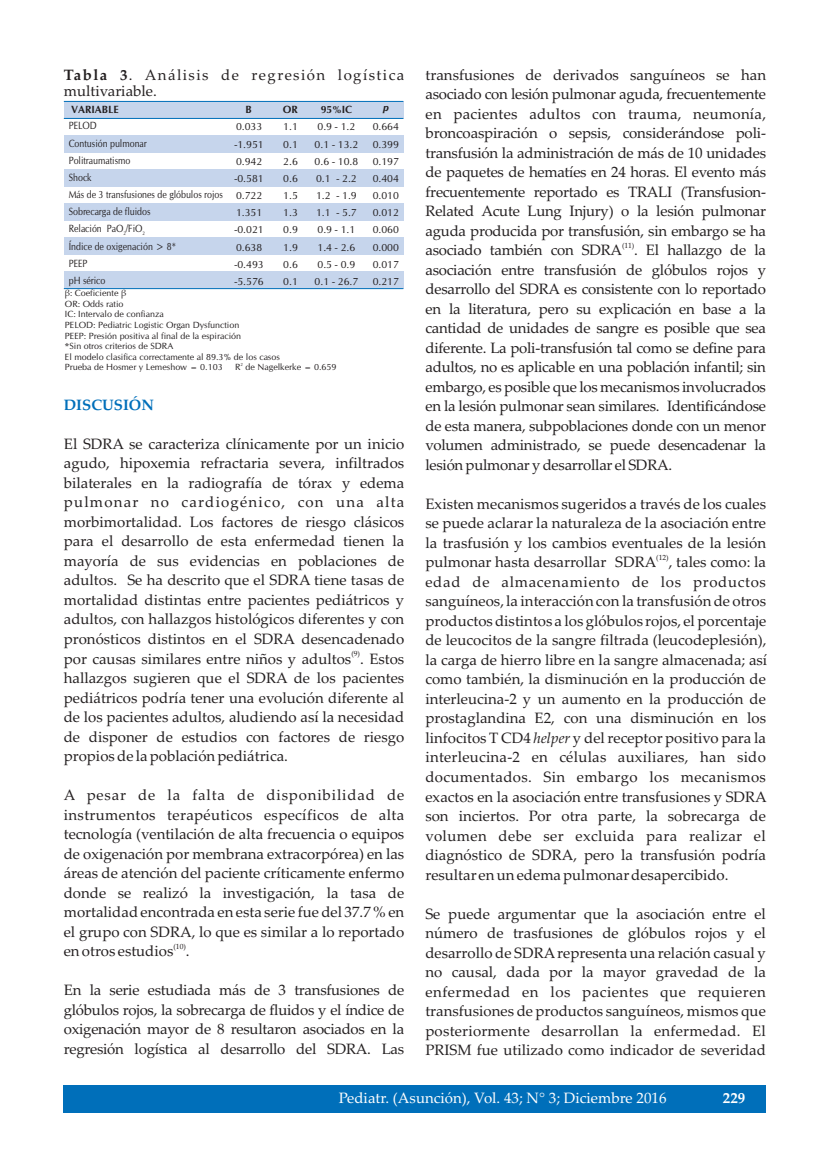
<style>
.page{position:relative;width:830px;height:1170px;background:#fff}
.page>*{position:absolute;margin:0;border:0;box-sizing:border-box;transform-origin:0 0}
.t1{font:15px/19.5px "Palatino Linotype";color:#231f20;text-align:justify}
.t2{font:15px/16.5px "Palatino Linotype";letter-spacing:.095em;color:#231f20}
.t3{font:15px "Palatino Linotype";color:#fff}
.t4{font:700 15px "Palatino Linotype";color:#006fba}
.t5{font:700 15px "Palatino Linotype";color:#fff}
.t6{font:10.5px/17.1px "CG Omega";color:#231f20}
.t7{font:10.5px/17.1px "CG Omega";color:#231f20;scale:.85 1}
.t8{font:700 10.5px "CG Omega";color:#231f20}
.t9{font:italic 700 10.5px "CG Omega";color:#231f20}
.t10{font:9px/10.5px "CG Omega";color:#231f20}
.t11{font:7.5px "Palatino Linotype";color:#231f20}
.t12{font:4.5px "CG Omega";color:#231f20}
.s1{font-weight:700}
.s2{font-family:"Palatino Linotype"}
.s3{font-family:"Times New Roman";font-weight:700}
.s4{font-style:italic}
</style>
<div class="page">
<div style="left:64px;top:101px;width:339px;height:17px;background:#c6d5ec"></div>
<div style="left:64px;top:135px;width:339px;height:17px;background:#c6d5ec"></div>
<div style="left:64px;top:169px;width:339px;height:17px;background:#c6d5ec"></div>
<div style="left:64px;top:203px;width:339px;height:17px;background:#c6d5ec"></div>
<div style="left:64px;top:237px;width:339px;height:17px;background:#c6d5ec"></div>
<div style="left:64px;top:271px;width:339px;height:17px;background:#c6d5ec"></div>
<hr style="left:64px;top:288px;width:339px;height:1px;background:#006fba">
<hr style="left:64px;top:118px;width:339px;height:1px;background:#006fba">
<hr style="left:64px;top:101px;width:339px;height:1px;background:#006fba">
<div style="left:64px;top:1084px;width:701px;height:28px;background:#006fba"></div>
<p class="t2" style="left:64px;top:68px;width:342px"><span class="s1">Tabla 3</span>. Análisis de regresión logística multivariable.</p>
<p class="t8" style="left:71px;top:105px;width:49px">VARIABLE</p>
<p class="t8" style="left:245px;top:105px;width:8px">B</p>
<p class="t8" style="left:283px;top:105px;width:17px">OR</p>
<p class="t8" style="left:320px;top:105px;width:33px">95%IC</p>
<p class="t9" style="left:383px;top:103px;width:7px">p</p>
<p class="t7" style="left:69px;top:118px;width:183px">PELOD<br>Contusión pulmonar<br>Politraumatismo<br>Shock<br>Más de 3 transfusiones de glóbulos rojos<br>Sobrecarga de fluidos<br>Relación PaO<sub>2</sub>/FiO<sub>2<br></sub>Índice de oxigenación &gt; 8*<br>PEEP<br>pH sérico</p>
<p class="t6" style="left:234px;top:119px;width:31px">0.033 -1.951<br>0.942 -0.581<br>0.722<br>1.351 -0.021<br>0.638 -0.493 -5.576</p>
<p class="t6" style="left:283px;top:119px;width:16px;text-align:justify">1.1<br>0.1<br>2.6<br>0.6<br>1.5<br>1.3<br>0.9<br>1.9<br>0.6<br>0.1</p>
<p class="t6" style="left:314px;top:119px;width:45px">0.9 - 1.2<br>0.1 - 13.2<br>0.6 - 10.8<br>0.1 - 2.2<br>1.2 - 1.9<br>1.1 - 5.7<br>0.9 - 1.1<br>1.4 - 2.6<br>0.5 - 0.9<br>0.1 - 26.7</p>
<p class="t6" style="left:372px;top:119px;width:28px;text-align:justify">0.664<br>0.399<br>0.197<br>0.404<br>0.010<br>0.012<br>0.060<br>0.000<br>0.017<br>0.217</p>
<p class="t10" style="left:65px;top:289px;width:216px"><span class="s2">â:</span> Coeficiente <span class="s2">â<br></span>OR: Odds ratio<br>IC: Intervalo de confianza<br>PELOD: Pediatric Logistic Organ Dysfunction<br>PEEP: Presión positiva al final de la espiración<br><span class="s3">*</span>Sin otros criterios de SDRA<br>El modelo clasifica correctamente al 89.3% de los casos</p>
<p class="t12" style="left:240px;top:362px;width:4px">2</p>
<p class="t10" style="left:65px;top:362px;width:159px">Prueba de Hosmer y Lemeshow = 0.103</p>
<p class="t10" style="left:235px;top:362px;width:103px">R de Nagelkerke = 0.659</p>
<p class="t4" style="left:64px;top:399px;width:91px">DISCUSIÓN</p>
<p class="t1" style="left:64px;top:435px;width:342px">El SDRA se caracteriza clínicamente por un inicio agudo, hipoxemia refractaria severa, infiltrados bilaterales en la radiografía de tórax y edema pulmonar no cardiogénico, con una alta morbimortalidad. Los factores de riesgo clásicos para el desarrollo de esta enfermedad tienen la mayoría de sus evidencias en poblaciones de adultos. Se ha descrito que el SDRA tiene tasas de mortalidad distintas entre pacientes pediátricos y adultos, con hallazgos histológicos diferentes y con pronósticos distintos en el SDRA desencadenado</p>
<p class="t11" style="left:351px;top:650px;width:10px">(9)</p>
<p class="t1" style="left:64px;top:650px;width:342px">por causas similares entre niños y adultos . Estos hallazgos sugieren que el SDRA de los pacientes pediátricos podría tener una evolución diferente al de los pacientes adultos, aludiendo así la necesidad de disponer de estudios con factores de riesgo propios de la población pediátrica.</p>
<p class="t1" style="left:64px;top:786px;width:342px">A pesar de la falta de disponibilidad de instrumentos terapéuticos específicos de alta tecnología (ventilación de alta frecuencia o equipos de oxigenación por membrana extracorpórea) en las áreas de atención del paciente críticamente enfermo donde se realizó la investigación, la tasa de mortalidad encontrada en esta serie fue del 37.7 % en el grupo con SDRA, lo que es similar a lo reportado</p>
<p class="t11" style="left:173px;top:943px;width:14px">(10)</p>
<p class="t1" style="left:64px;top:942px;width:127px">en otros estudios .</p>
<p class="t1" style="left:64px;top:981px;width:342px">En la serie estudiada más de 3 transfusiones de glóbulos rojos, la sobrecarga de fluidos y el índice de oxigenación mayor de 8 resultaron asociados en la regresión logística al desarrollo del SDRA. Las</p>
<p class="t1" style="left:425px;top:66px;width:342px">transfusiones de derivados sanguíneos se han asociado con lesión pulmonar aguda, frecuentemente en pacientes adultos con trauma, neumonía, broncoaspiración o sepsis, considerándose poli&shy;transfusión la administración de más de 10 unidades de paquetes de hematíes en 24 horas. El evento más frecuentemente reportado es TRALI (Transfusion-Related Acute Lung Injury) o la lesión pulmonar aguda producida por transfusión, sin embargo se ha</p>
<p class="t11" style="left:621px;top:242px;width:14px">(11)</p>
<p class="t1" style="left:425px;top:242px;width:342px">asociado también con SDRA . El hallazgo de la asociación entre transfusión de glóbulos rojos y desarrollo del SDRA es consistente con lo reportado en la literatura, pero su explicación en base a la cantidad de unidades de sangre es posible que sea diferente. La poli-transfusión tal como se define para adultos, no es aplicable en una población infantil; sin embargo, es posible que los mecanismos involucrados en la lesión pulmonar sean similares. Identificándose de esta manera, subpoblaciones donde con un menor volumen administrado, se puede desencadenar la lesión pulmonar y desarrollar el SDRA.</p>
<p class="t1" style="left:425px;top:495px;width:342px">Existen mecanismos sugeridos a través de los cuales se puede aclarar la naturaleza de la asociación entre la trasfusión y los cambios eventuales de la lesión</p>
<p class="t11" style="left:656px;top:554px;width:14px">(12)</p>
<p class="t1" style="left:425px;top:554px;width:343px">pulmonar hasta desarrollar SDRA , tales como: la edad de almacenamiento de los productos sanguíneos, la interacción con la transfusión de otros productos distintos a los glóbulos rojos, el porcentaje de leucocitos de la sangre filtrada (leucodeplesión), la carga de hierro libre en la sangre almacenada; así como también, la disminución en la producción de interleucina-2 y un aumento en la producción de prostaglandina E2, con una disminución en los linfocitos T CD4 <span class="s4">helper</span> y del receptor positivo para la interleucina-2 en células auxiliares, han sido documentados. Sin embargo los mecanismos exactos en la asociación entre transfusiones y SDRA son inciertos. Por otra parte, la sobrecarga de volumen debe ser excluida para realizar el diagnóstico de SDRA, pero la transfusión podría resultar en un edema pulmonar desapercibido.</p>
<p class="t1" style="left:425px;top:905px;width:342px">Se puede argumentar que la asociación entre el número de trasfusiones de glóbulos rojos y el desarrollo de SDRArepresenta una relación casual y no causal, dada por la mayor gravedad de la enfermedad en los pacientes que requieren transfusiones de productos sanguíneos, mismos que posteriormente desarrollan la enfermedad. El PRISM fue utilizado como indicador de severidad</p>
<p class="t3" style="left:338px;top:1092px;width:329px">Pediatr. (Asunción), Vol. 43; N° 3; Diciembre 2016</p>
<p class="t5" style="left:722px;top:1092px;width:24px">229</p>
</div>
